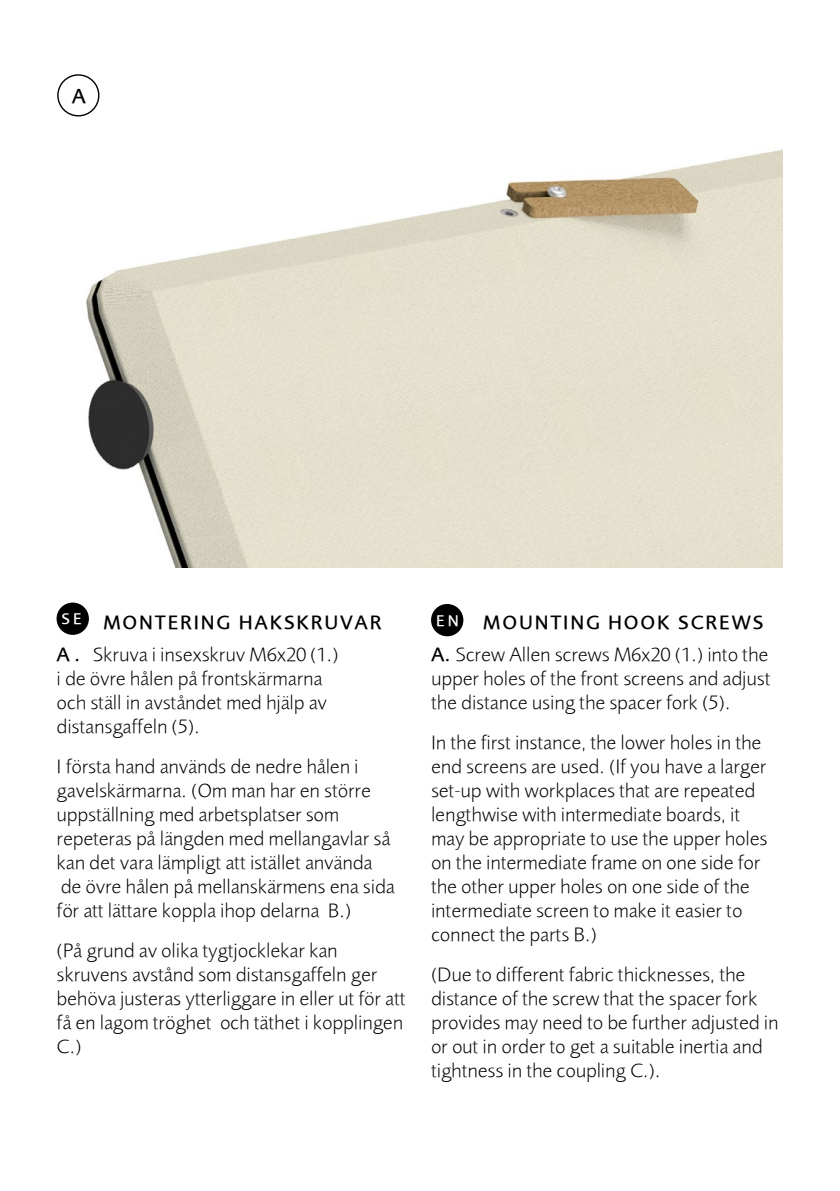
<style>
.page{position:relative;width:840px;height:1191px;background:#fff}
.page>*{position:absolute;margin:0;border:0;box-sizing:border-box;transform-origin:0 0}
.t1{font:500 21px "Foundry Sans";color:#000}
.t2{font:300 20px/24px "Foundry Sans";color:#000}
.t3{font:500 20px "Foundry Sans";letter-spacing:.09em;color:#000}
.t4{font:500 16px "Foundry Sans";color:#fff}
.s1{font-weight:500}
</style>
<div class="page">
<img style="left:57px;top:74px;width:725px;height:494px">
<div style="left:431px;top:604px;width:32px;height:32px;background:#000;border-radius:50%"></div>
<div style="left:57px;top:602px;width:32px;height:33px;background:#000;border-radius:50%"></div>
<div style="left:58px;top:75px;width:41px;height:41px;background:#fff;border-radius:50%"></div>
<div style="left:57px;top:74px;width:42px;height:42px;border:1px solid #000;border-radius:50%"></div>
<p class="t1" style="left:72px;top:85px;width:16px">A</p>
<p class="t4" style="left:61px;top:610px;width:22px">SE</p>
<p class="t2" style="left:57px;top:608px;width:326px;line-height:32px;text-indent:47px"><span class="s1">MONTERING HAKSKRUVAR<br>A .</span> Skruva i insexskruv M6x20 (1.)</p>
<p class="t2" style="left:57px;top:668px;width:272px">i de övre hålen på frontskärmarna och ställ in avståndet med hjälp av distansgaffeln (5).</p>
<p class="t2" style="left:57px;top:756px;width:339px">I första hand används de nedre hålen i gavelskärmarna. (Om man har en större uppställning med arbetsplatser som repeteras på längden med mellangavlar så kan det vara lämpligt att istället använda de övre hålen på mellanskärmens ena sida för att lättare koppla ihop delarna B.)</p>
<p class="t2" style="left:57px;top:940px;width:350px">(På grund av olika tygtjocklekar kan skruvens avstånd som distansgaffeln ger behöva justeras ytterliggare in eller ut för att få en lagom tröghet och täthet i kopplingen C.)</p>
<p class="t4" style="left:436px;top:612px;width:24px">EN</p>
<p class="t2" style="left:431px;top:644px;width:341px;text-align:justify"><span class="s1">A.</span> Screw Allen screws M6x20 (1.) into the upper holes of the front screens and adjust the distance using the spacer fork (5).</p>
<p class="t2" style="left:431px;top:732px;width:337px">In the first instance, the lower holes in the end screens are used. (If you have a larger set-up with workplaces that are repeated lengthwise with intermediate boards, it may be appropriate to use the upper holes on the intermediate frame on one side for the other upper holes on one side of the intermediate screen to make it easier to connect the parts B.)</p>
<p class="t2" style="left:431px;top:964px;width:348px">(Due to different fabric thicknesses, the distance of the screw that the spacer fork provides may need to be further adjusted in or out in order to get a suitable inertia and tightness in the coupling C.).</p>
<p class="t3" style="left:483px;top:612px;width:281px">MOUNTING HOOK SCREWS</p>
</div>
